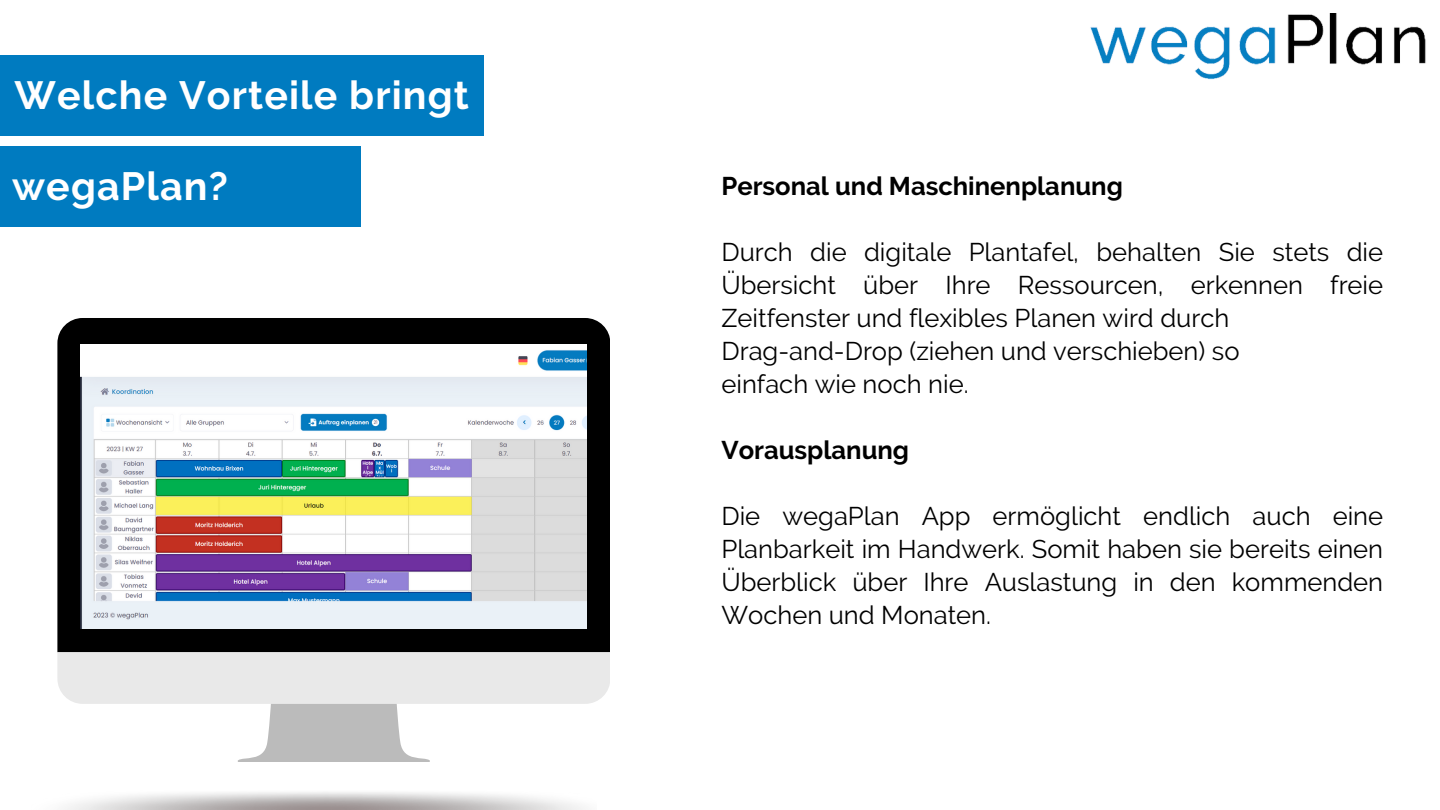
<style>
.page{position:relative;width:1440px;height:810px;background:#fff}
.page>*{position:absolute;margin:0;border:0;box-sizing:border-box;transform-origin:0 0}
.t1{font:700 39.3px "Raleway";letter-spacing:.03em;color:#fff}
.t2{font:25.6px/33px "Raleway";color:#000;text-align:justify}
.t3{font:700 25.6px "Raleway";color:#000}
</style>
<div class="page">
<div style="left:0;top:146px;width:361px;height:81px;background:#007bc0"></div>
<div style="left:0;top:55px;width:484px;height:81px;background:#007bc0"></div>
<img style="left:1090px;top:14px;width:336px;height:66px">
<div style="left:57px;top:318px;width:553px;height:334px;background:#000"></div>
<svg style="left:57px;top:652px;width:553px;height:110px"></svg>
<img style="left:81px;top:344px;width:505px;height:284px">
<h1 class="t1" style="left:15px;top:72px;width:456px">Welche Vorteile bringt</h1>
<h1 class="t1" style="left:12px;top:163px;width:217px">wegaPlan?</h1>
<h2 class="t3" style="left:721px;top:171px;width:403px">Personal und Maschinenplanung</h2>
<p class="t2" style="left:721px;top:235px;width:663px">Durch die digitale Plantafel, behalten Sie stets die Übersicht über Ihre Ressourcen, erkennen freie Zeitfenster und flexibles Planen wird durch</p>
<p class="t2" style="left:721px;top:334px;width:520px">Drag-and-Drop (ziehen und verschieben) so</p>
<p class="t2" style="left:721px;top:367px;width:249px">einfach wie noch nie.</p>
<h2 class="t3" style="left:721px;top:435px;width:189px">Vorausplanung</h2>
<p class="t2" style="left:721px;top:499px;width:663px">Die wegaPlan App ermöglicht endlich auch eine Planbarkeit im Handwerk. Somit haben sie bereits einen Überblick über Ihre Auslastung in den kommenden Wochen und Monaten.</p>
</div>
